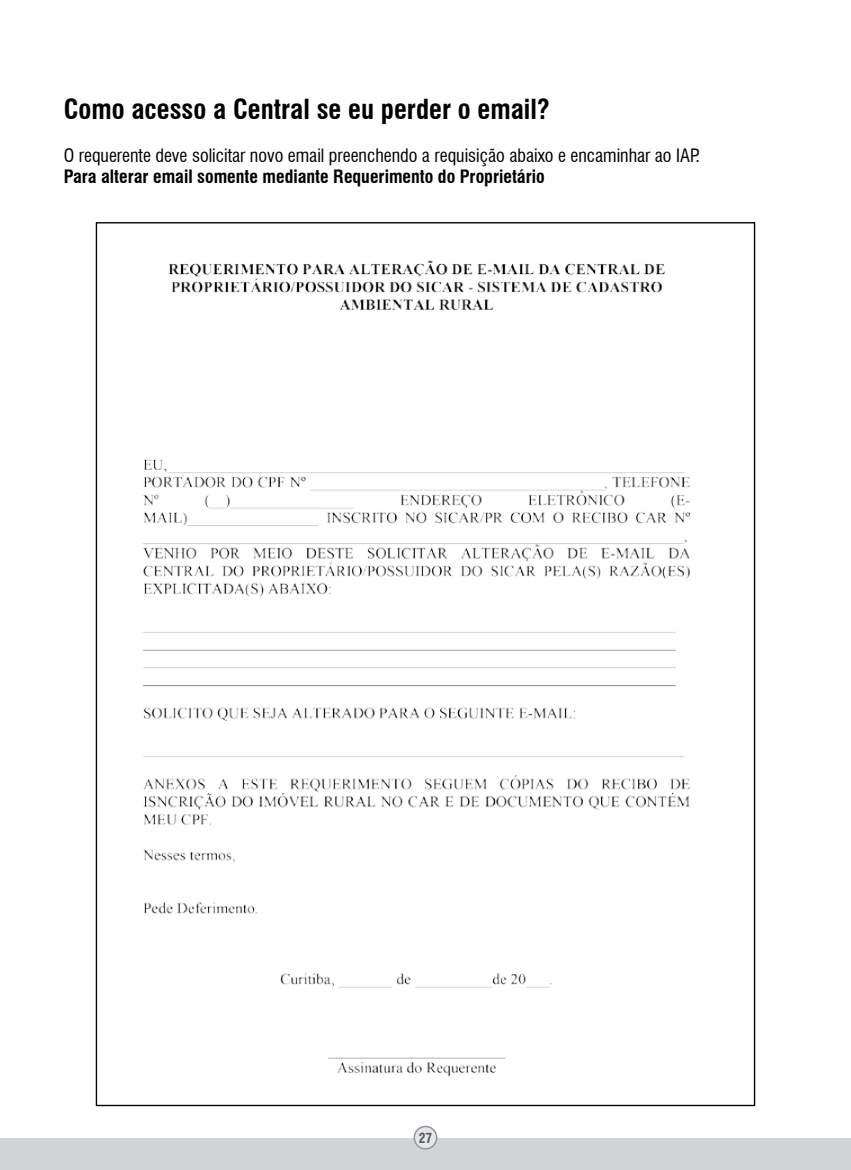
<style>
.page{position:relative;width:851px;height:1170px;background:#fff}
.page>*{position:absolute;margin:0;border:0;box-sizing:border-box;transform-origin:0 0}
.t1{font:700 condensed 27px "Swiss 721 BT";color:#000}
.t2{font:condensed 18px "Swiss 721 BT";color:#000}
.t3{font:700 condensed 18px "Swiss 721 BT";color:#000}
.t4{font:700 condensed 13.5px "Swiss 721 BT";color:#58595b}
</style>
<div class="page">
<div style="left:0;top:1138px;width:850px;height:31px;background:#d1d3d4"></div>
<div style="left:414px;top:1126px;width:22px;height:22px;background:#e6e7e8;border-radius:50%"></div>
<div style="left:413px;top:1125px;width:24px;height:24px;border:2px solid #939598;border-radius:50%"></div>
<img style="left:142px;top:260px;width:549px;height:817px">
<h1 class="t1" style="left:64px;top:93px;width:488px">Como acesso a Central se eu perder o email?</h1>
<p class="t2" style="left:64px;top:144px;width:637px">O requerente deve solicitar novo email preenchendo a requisição abaixo e encaminhar ao IAP.</p>
<p class="t3" style="left:64px;top:166px;width:482px">Para alterar email somente mediante Requerimento do Proprietário</p>
<p class="t4" style="left:418px;top:1129px;width:15px">27</p>
</div>
